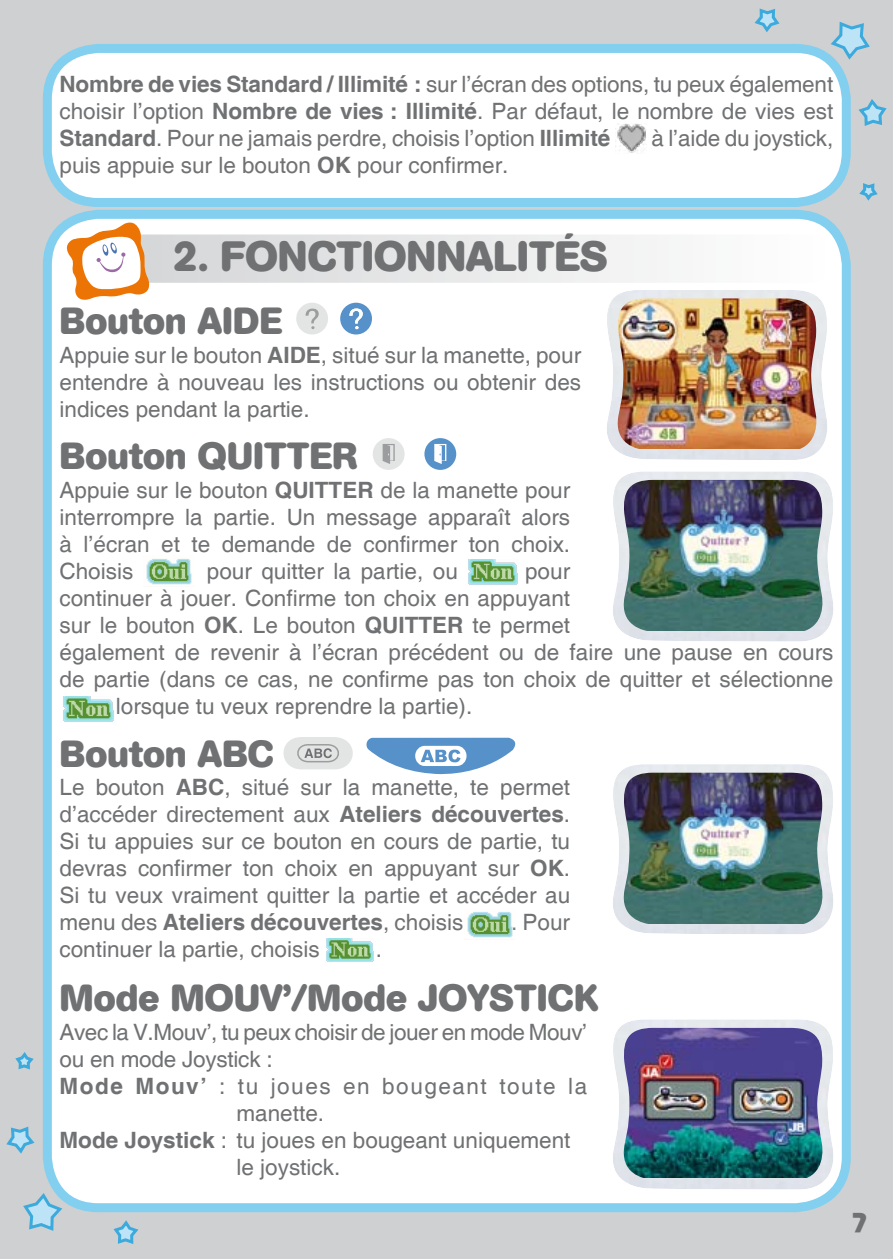
<style>
.page{position:relative;width:893px;height:1259px;background:#cfd0d1}
.page>*{position:absolute;margin:0;border:0;box-sizing:border-box;transform-origin:0 0}
.t1{font:700 42px "AG Book Rounded";color:#707173}
.t2{font:700 37.5px "AG Book Rounded";color:#707173}
.t3{font:22.5px/27px "Helvetica";color:#707173;text-align:justify}
.t4{font:22.5px "Helvetica";letter-spacing:-.02em;color:#707173}
.t5{font:22.5px "Helvetica";letter-spacing:.07em;color:#707173}
.s1{font-weight:700}
</style>
<div class="page">
<svg style="left:828px;top:21px;width:42px;height:41px"></svg>
<svg style="left:858px;top:99px;width:29px;height:27px"></svg>
<svg style="left:754px;top:8px;width:26px;height:24px"></svg>
<svg style="left:859px;top:183px;width:19px;height:18px"></svg>
<svg style="left:23px;top:1190px;width:42px;height:41px"></svg>
<svg style="left:6px;top:1126px;width:29px;height:28px"></svg>
<svg style="left:113px;top:1220px;width:26px;height:24px"></svg>
<svg style="left:15px;top:1052px;width:19px;height:18px"></svg>
<div style="left:47px;top:48px;width:799px;height:154px;background:#fff;border-radius:51px"></div>
<div style="left:43px;top:44px;width:808px;height:163px;border:9px solid #83cff0;border-radius:51px"></div>
<div style="left:47px;top:214px;width:799px;height:993px;background:#fff;border-radius:51px"></div>
<div style="left:43px;top:210px;width:808px;height:1002px;border:9px solid #83cff0;border-radius:51px"></div>
<div style="left:82px;top:234px;width:751px;height:49px;background:linear-gradient(to right,#d2d3d4,#fff);border-radius:24px"></div>
<svg style="left:64px;top:222px;width:88px;height:78px"></svg>
<div style="left:373px;top:438px;width:32px;height:32px;background:#e3e4e4;border-radius:50%"></div>
<svg style="left:383px;top:444px;width:12px;height:20px"></svg>
<div style="left:424px;top:438px;width:32px;height:32px;background:#5692c9;border-radius:50%"></div>
<svg style="left:434px;top:444px;width:12px;height:20px"></svg>
<svg style="left:283px;top:737px;width:70px;height:32px;background:#dadbdb"></svg>
<svg style="left:366px;top:737px;width:150px;height:37px"></svg>
<div style="left:296px;top:303px;width:32px;height:31px;background:#e3e4e4;border-radius:50%"></div>
<svg style="left:305px;top:308px;width:14px;height:21px"></svg>
<div style="left:340px;top:303px;width:32px;height:31px;background:#5692c9;border-radius:50%"></div>
<svg style="left:349px;top:308px;width:14px;height:21px"></svg>
<img style="left:607px;top:290px;width:220px;height:170px">
<img style="left:616px;top:298px;width:202px;height:150px">
<img style="left:613px;top:472px;width:220px;height:169px">
<img style="left:622px;top:480px;width:202px;height:150px">
<img style="left:613px;top:1019px;width:222px;height:170px">
<img style="left:622px;top:1028px;width:202px;height:149px">
<img style="left:63px;top:697px;width:51px;height:25px">
<img style="left:146px;top:559px;width:46px;height:26px">
<img style="left:467px;top:912px;width:46px;height:26px">
<img style="left:613px;top:764px;width:220px;height:170px">
<img style="left:622px;top:772px;width:202px;height:151px">
<img style="left:468px;top:560px;width:50px;height:25px">
<img style="left:326px;top:938px;width:48px;height:24px">
<img style="left:617px;top:124px;width:30px;height:29px">
<p class="t3" style="left:60px;top:72px;width:775px"><span class="s1">Nombre de vies Standard / Illimité :</span> sur l’écran des options, tu peux également choisir l’option <span class="s1">Nombre de vies : Illimité</span>. Par défaut, le nombre de vies est <span class="s1">Standard</span>. Pour ne jamais perdre, choisis l’option <span class="s1">Illimité</span></p>
<p class="t3" style="left:651px;top:126px;width:183px">à l’aide du joystick,</p>
<p class="t3" style="left:60px;top:153px;width:450px">puis appuie sur le bouton <span class="s1">OK</span> pour confirmer.</p>
<h1 class="t1" style="left:173px;top:232px;width:436px">2. FONCTIONNALITÉS</h1>
<h2 class="t2" style="left:60px;top:299px;width:224px">Bouton AIDE</h2>
<p class="t3" style="left:60px;top:342px;width:523px">Appuie sur le bouton <span class="s1">AIDE</span>, situé sur la manette, pour entendre à nouveau les instructions ou obtenir des indices pendant la partie.</p>
<h2 class="t2" style="left:60px;top:434px;width:299px">Bouton QUITTER</h2>
<p class="t3" style="left:60px;top:477px;width:512px">Appuie sur le bouton <span class="s1">QUITTER</span> de la manette pour interrompre la partie. Un message apparaît alors à l’écran et te demande de confirmer ton choix.<br>Choisis</p>
<p class="t3" style="left:207px;top:558px;width:253px">pour quitter la partie, ou</p>
<p class="t3" style="left:525px;top:558px;width:47px">pour</p>
<p class="t3" style="left:60px;top:585px;width:512px">continuer à jouer. Confirme ton choix en appuyant</p>
<p class="t3" style="left:60px;top:612px;width:512px">sur le bouton <span class="s1">OK</span>. Le bouton <span class="s1">QUITTER</span> te permet</p>
<p class="t3" style="left:60px;top:639px;width:775px">également de revenir à l’écran précédent ou de faire une pause en cours</p>
<p class="t3" style="left:60px;top:666px;width:775px">de partie (dans ce cas, ne confirme pas ton choix de quitter et sélectionne</p>
<p class="t3" style="left:116px;top:693px;width:358px">lorsque tu veux reprendre la partie).</p>
<h2 class="t2" style="left:60px;top:732px;width:216px">Bouton ABC</h2>
<p class="t3" style="left:60px;top:775px;width:512px">Le bouton <span class="s1">ABC</span>, situé sur la manette, te permet d’accéder directement aux <span class="s1">Ateliers découvertes</span>.<br>Si tu appuies sur ce bouton en cours de partie, tu devras confirmer ton choix en appuyant sur <span class="s1">OK</span>.<br>Si tu veux vraiment quitter la partie et accéder au menu des <span class="s1">Ateliers découvertes</span>, choisis</p>
<p class="t3" style="left:511px;top:910px;width:61px">. Pour</p>
<p class="t3" style="left:60px;top:937px;width:262px">continuer la partie, choisis</p>
<p class="t3" style="left:376px;top:937px;width:8px">.</p>
<h2 class="t2" style="left:60px;top:976px;width:540px">Mode MOUV’/Mode JOYSTICK</h2>
<p class="t4" style="left:60px;top:1018px;width:529px">Avec la V.Mouv’, tu peux choisir de jouer en mode Mouv’</p>
<p class="t3" style="left:60px;top:1046px;width:215px">ou en mode Joystick :</p>
<p class="t5" style="left:60px;top:1072px;width:529px"><span class="s1">Mode Mouv’</span> : tu joues en bougeant toute la</p>
<p class="t3" style="left:237px;top:1100px;width:89px">manette.</p>
<p class="t3" style="left:60px;top:1127px;width:512px"><span class="s1">Mode Joystick</span> : tu joues en bougeant uniquement</p>
<p class="t3" style="left:237px;top:1154px;width:105px">le joystick.</p>
</div>
